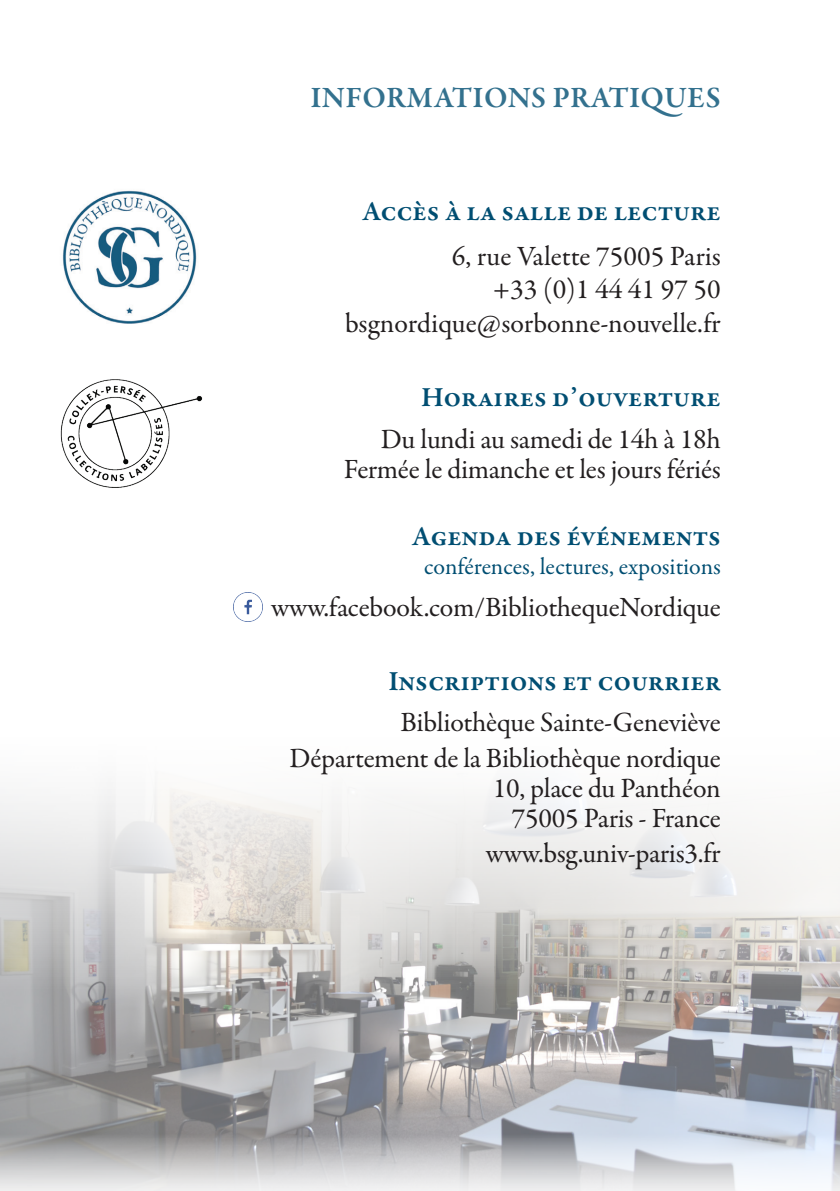
<style>
.page{position:relative;width:840px;height:1191px;background:#fff}
.page>*{position:absolute;margin:0;border:0;box-sizing:border-box;transform-origin:0 0}
.t1{font:600 30px "Garamond Premr Pro";letter-spacing:.01em;color:#33718e}
.t2{font:28px "Garamond Premr Pro";letter-spacing:-.01em;color:#231f20}
.t3{font:600 28px "Garamond Premr Pro";letter-spacing:-.005em;color:#004e72}
.t4{font:24px "Garamond Premr Pro";color:#004e72}
</style>
<div class="page">
<img style="left:0;top:787px;width:839px;height:404px">
<img style="left:233px;top:592px;width:29px;height:29px">
<img style="left:62px;top:190px;width:135px;height:134px">
<img style="left:60px;top:379px;width:143px;height:109px">
<p class="t1" style="left:310px;top:80px;width:411px">INFORMATIONS PRATIQUES</p>
<p class="t3" style="left:362px;top:194px;width:359px">Accès à la salle de lecture</p>
<p class="t2" style="left:451px;top:239px;width:270px">6, rue Valette 75005 Paris</p>
<p class="t2" style="left:492px;top:273px;width:229px">+33 (0)1 44 41 97 50</p>
<p class="t2" style="left:345px;top:307px;width:377px">bsgnordique@sorbonne-nouvelle.fr</p>
<p class="t3" style="left:421px;top:380px;width:301px">Horaires d’ouverture</p>
<p class="t2" style="left:380px;top:422px;width:341px">Du lundi au samedi de 14h à 18h</p>
<p class="t2" style="left:343px;top:452px;width:378px">Fermée le dimanche et les jours fériés</p>
<p class="t3" style="left:412px;top:519px;width:310px">Agenda des événements</p>
<p class="t4" style="left:424px;top:552px;width:298px">conférences, lectures, expositions</p>
<p class="t2" style="left:271px;top:590px;width:451px">www.facebook.com/BibliothequeNordique</p>
<p class="t3" style="left:388px;top:664px;width:333px">Inscriptions et courrier</p>
<p class="t2" style="left:400px;top:705px;width:321px">Bibliothèque Sainte-Geneviève</p>
<p class="t2" style="left:289px;top:741px;width:432px">Département de la Bibliothèque nordique</p>
<p class="t2" style="left:492px;top:771px;width:229px">10, place du Panthéon</p>
<p class="t2" style="left:511px;top:801px;width:210px">75005 Paris - France</p>
<p class="t2" style="left:485px;top:836px;width:236px">www.bsg.univ-paris3.fr</p>
</div>
